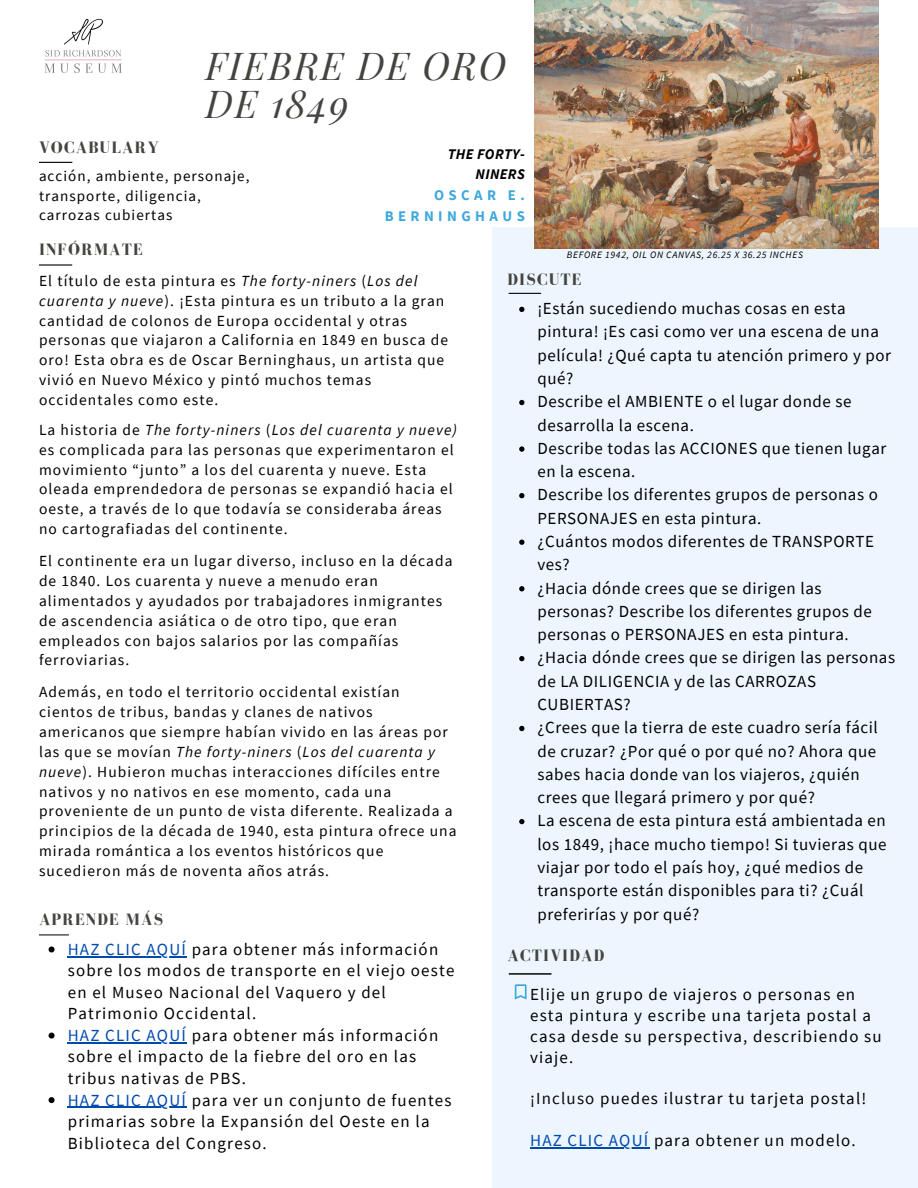
<style>
.page{position:relative;width:918px;height:1188px;background:#fff}
.page>*{position:absolute;margin:0;border:0;box-sizing:border-box;transform-origin:0 0}
.t1{font:italic 37.65px/37.3px "Playfair Display SC";letter-spacing:.05em;color:#444440}
.t2{font:16.95px/23.2px "Source Sans Pro";letter-spacing:.035em;color:#000}
.t3{font:16.95px/21.5px "Source Sans Pro";letter-spacing:.07em;color:#000}
.t4{font:700 16.95px "Bodoni FLF";letter-spacing:.07em;color:#444440}
.t5{font:15.45px/19.8px "Source Sans Pro";letter-spacing:.07em;color:#000}
.t6{font:15.15px/19.5px "Source Sans Pro";letter-spacing:.07em;color:#000}
.t7{font:700 14.7px/20.5px "Source Sans Pro";letter-spacing:.3em;color:#3ea8dd;text-align:right}
.t8{font:italic 700 14.7px/20.5px "Source Sans Pro";letter-spacing:.025em;color:#000;text-align:right}
.t9{font:italic 9.75px "Source Sans Pro";letter-spacing:.07em;color:#000}
.s1{font-style:italic}
.s2{color:#004aad}
.s3{color:#08090a}
</style>
<div class="page">
<div style="left:492px;top:228px;width:426px;height:960px;background:#edf6ff"></div>
<svg style="left:39px;top:934px;width:30px;height:1px"></svg>
<svg style="left:49px;top:946px;width:6px;height:6px"></svg>
<hr style="left:68px;top:956px;width:119px;height:1px;background:#004aad">
<svg style="left:49px;top:1033px;width:6px;height:6px"></svg>
<hr style="left:68px;top:1042px;width:119px;height:1px;background:#004aad">
<svg style="left:49px;top:1097px;width:6px;height:6px"></svg>
<hr style="left:68px;top:1107px;width:119px;height:1px;background:#004aad">
<svg style="left:509px;top:293px;width:32px;height:1px"></svg>
<svg style="left:519px;top:307px;width:5px;height:5px"></svg>
<svg style="left:519px;top:400px;width:5px;height:5px"></svg>
<svg style="left:519px;top:446px;width:5px;height:6px"></svg>
<svg style="left:519px;top:493px;width:5px;height:5px"></svg>
<svg style="left:519px;top:540px;width:5px;height:5px"></svg>
<svg style="left:519px;top:586px;width:5px;height:5px"></svg>
<svg style="left:519px;top:656px;width:5px;height:5px"></svg>
<svg style="left:519px;top:726px;width:5px;height:5px"></svg>
<svg style="left:519px;top:819px;width:5px;height:5px"></svg>
<svg style="left:39px;top:264px;width:33px;height:2px"></svg>
<svg style="left:39px;top:162px;width:33px;height:1px"></svg>
<img style="left:44px;top:18px;width:78px;height:55px">
<svg style="left:515px;top:984px;width:12px;height:16px"></svg>
<hr style="left:530px;top:1147px;width:119px;height:2px;background:#004aad">
<svg style="left:509px;top:973px;width:42px;height:2px"></svg>
<img style="left:534px;top:0;width:345px;height:249px">
<p class="t1" style="left:206px;top:46px;width:302px">FIEBRE DE ORO<br>DE 1849</p>
<p class="t4" style="left:39px;top:138px;width:121px">VOCABULARY</p>
<p class="t6" style="left:39px;top:166px;width:212px">acción, ambiente, personaje, transporte, diligencia, carrozas cubiertas</p>
<p class="t4" style="left:39px;top:240px;width:105px">INFÓRMATE</p>
<p class="t8" style="left:448px;top:143px;width:79px">THE FORTY-<br>NINERS</p>
<p class="t7" style="left:385px;top:185px;width:142px">OSCAR E.<br>BERNINGHAUS</p>
<p class="t9" style="left:567px;top:249px;width:238px">BEFORE 1942, OIL ON CANVAS, 26.25 X 36.25 INCHES</p>
<p class="t5" style="left:39px;top:270px;width:411px">El título de esta pintura es <span class="s1">The forty-niners</span> (<span class="s1">Los del cuarenta y nueve</span>). ¡Esta pintura es un tributo a la gran cantidad de colonos de Europa occidental y otras personas que viajaron a California en 1849 en busca de oro! Esta obra es de Oscar Berninghaus, un artista que vivió en Nuevo México y pintó muchos temas occidentales como este.</p>
<p class="t5" style="left:39px;top:419px;width:420px">La historia de <span class="s1">The forty-niners</span> (<span class="s1">Los del cuarenta y nueve) </span>es complicada para las personas que experimentaron el movimiento “junto” a los del cuarenta y nueve. Esta oleada emprendedora de personas se expandió hacia el oeste, a través de lo que todavía se consideraba áreas no cartografiadas del continente.</p>
<p class="t5" style="left:39px;top:551px;width:415px">El continente era un lugar diverso, incluso en la década de 1840. Los cuarenta y nueve a menudo eran alimentados y ayudados por trabajadores inmigrantes de ascendencia asiática o de otro tipo, que eran empleados con bajos salarios por las compañías ferroviarias.</p>
<p class="t5" style="left:39px;top:682px;width:419px">Además, en todo el territorio occidental existían cientos de tribus, bandas y clanes de nativos americanos que siempre habían vivido en las áreas por las que se movían <span class="s1">The forty-niners</span> (<span class="s1">Los del cuarenta y nueve</span>). Hubieron muchas interacciones difíciles entre nativos y no nativos en ese momento, cada una proveniente de un punto de vista diferente. Realizada a principios de la década de 1940, esta pintura ofrece una mirada romántica a los eventos históricos que sucedieron más de noventa años atrás.</p>
<p class="t4" style="left:39px;top:910px;width:126px">APRENDE MÁS</p>
<p class="t3" style="left:68px;top:938px;width:388px"><span class="s2">HAZ CLIC AQUÍ</span> para obtener más información sobre los modos de transporte en el viejo oeste en el Museo Nacional del Vaquero y del Patrimonio Occidental.</p>
<p class="t3" style="left:68px;top:1024px;width:372px"><span class="s2">HAZ CLIC AQUÍ</span> para obtener más información sobre el impacto de la fiebre del oro en las tribus nativas de PBS.</p>
<p class="t3" style="left:68px;top:1089px;width:385px"><span class="s2">HAZ CLIC AQUÍ</span> para ver un conjunto de fuentes primarias sobre la Expansión del Oeste en la<br>Biblioteca del Congreso.</p>
<p class="t4" style="left:508px;top:270px;width:75px">DISCUTE</p>
<p class="t2" style="left:537px;top:296px;width:355px">¡Están sucediendo muchas cosas en esta pintura! ¡Es casi como ver una escena de una película! ¿Qué capta tu atención primero y por qué?</p>
<p class="t2" style="left:537px;top:390px;width:316px">Describe el AMBIENTE o el lugar donde se desarrolla la escena.</p>
<p class="t2" style="left:537px;top:436px;width:350px">Describe todas las ACCIONES que tienen lugar en la escena.</p>
<p class="t2" style="left:537px;top:483px;width:342px">Describe los diferentes grupos de personas o<br>PERSONAJES en esta pintura.</p>
<p class="t2" style="left:537px;top:529px;width:338px">¿Cuántos modos diferentes de TRANSPORTE ves?</p>
<p class="t2" style="left:537px;top:576px;width:336px">¿Hacia dónde crees que se dirigen las personas? Describe los diferentes grupos de personas o PERSONAJES en esta pintura.</p>
<p class="t2" style="left:537px;top:646px;width:359px">¿Hacia dónde crees que se dirigen las personas de LA DILIGENCIA y de las CARROZAS<br>CUBIERTAS?</p>
<p class="t2" style="left:537px;top:716px;width:342px">¿Crees que la tierra de este cuadro sería fácil de cruzar? ¿Por qué o por qué no? Ahora que sabes hacia donde van los viajeros, ¿quién crees que llegará primero y por qué?</p>
<p class="t2" style="left:537px;top:809px;width:351px">La escena de esta pintura está ambientada en los 1849, ¡hace mucho tiempo! Si tuvieras que viajar por todo el país hoy, ¿qué medios de transporte están disponibles para ti? ¿Cuál preferirías y por qué?</p>
<p class="t4" style="left:508px;top:946px;width:98px">ACTIVIDAD</p>
<p class="t3" style="left:530px;top:984px;width:353px;line-height:20.9px">Elije un grupo de viajeros o personas en esta pintura y escribe una tarjeta postal a casa desde su perspectiva, describiendo su viaje.</p>
<p class="t3" style="left:530px;top:1088px;width:338px"><span class="s3">¡Incluso</span> puedes ilustrar tu tarjeta postal!</p>
<p class="t3" style="left:530px;top:1129px;width:327px"><span class="s2">HAZ CLIC AQUÍ</span> para obtener un modelo.</p>
</div>
